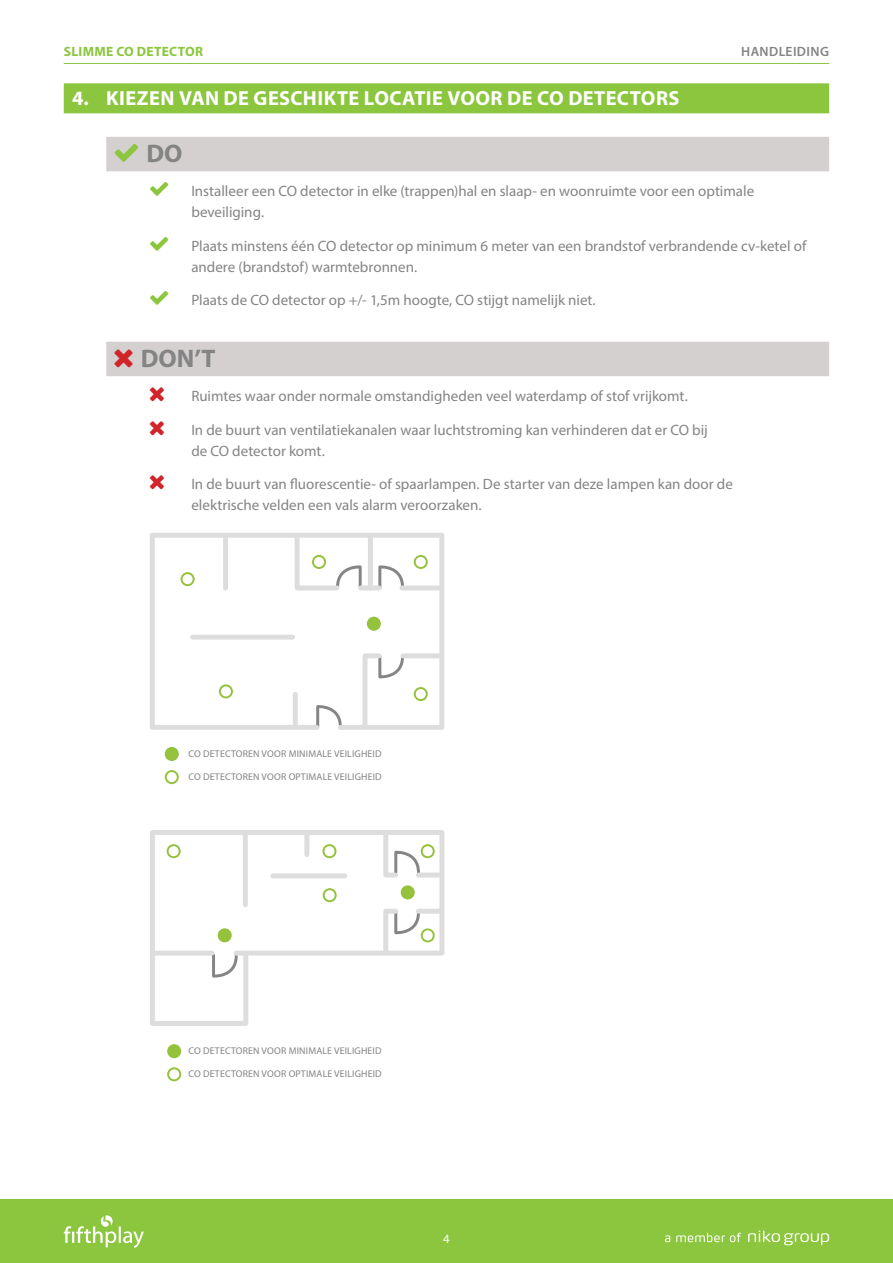
<style>
.page{position:relative;width:893px;height:1263px;background:#fff}
.page>*{position:absolute;margin:0;border:0;box-sizing:border-box;transform-origin:0 0}
.OnlineManual_Intro{font:700 25.5px "Myriad Pro";color:#858485}
.OnlineManual_Titel{font:700 20.4px "Myriad Pro";letter-spacing:.02em;color:#fff}
.OnlineManual_BulletP{font:15px/21px "Myriad Pro";color:#858485}
.t1{font:700 13.5px "Myriad Pro";letter-spacing:.02em;color:#8bc63e}
.t2{font:600 13.5px "Myriad Pro";letter-spacing:.03em;color:#858485}
.t3{font:12.75px "Myriad Pro";color:#fff}
.t4{font:9.75px "Myriad Pro";letter-spacing:.02em;color:#858485}
</style>
<div class="page">
<div style="left:0;top:1199px;width:893px;height:64px;background:#8bc63e"></div>
<hr style="left:64px;top:63px;width:765px;height:1px;background:#8bc63e">
<svg style="left:64px;top:1215px;width:80px;height:33px"></svg>
<svg style="left:748px;top:1230px;width:81px;height:15px"></svg>
<svg style="left:665px;top:1235px;width:5px;height:7px"></svg>
<svg style="left:676px;top:1233px;width:65px;height:9px"></svg>
<div style="left:64px;top:83px;width:765px;height:30px;background:#8bc63e"></div>
<div style="left:106px;top:137px;width:723px;height:34px;background:#d3d0cf"></div>
<div style="left:106px;top:342px;width:723px;height:34px;background:#d3d0cf"></div>
<svg style="left:150px;top:533px;width:295px;height:197px"></svg>
<div style="left:223px;top:539px;width:5px;height:49px;background:#ddd"></div>
<div style="left:193px;top:635px;width:100px;height:5px;background:#ddd"></div>
<div style="left:403px;top:653px;width:37px;height:5px;background:#ddd"></div>
<svg style="left:360px;top:651px;width:45px;height:79px"></svg>
<div style="left:402px;top:585px;width:39px;height:5px;background:#ddd"></div>
<div style="left:361px;top:585px;width:18px;height:5px;background:#ddd"></div>
<div style="left:368px;top:536px;width:5px;height:52px;background:#ddd"></div>
<div style="left:293px;top:694px;width:5px;height:32px;background:#ddd"></div>
<div style="left:367px;top:617px;width:14px;height:14px;background:#94c23d;border-radius:50%"></div>
<div style="left:165px;top:747px;width:14px;height:14px;background:#94c23d;border-radius:50%"></div>
<svg style="left:219px;top:684px;width:14px;height:14px"></svg>
<svg style="left:165px;top:770px;width:14px;height:14px"></svg>
<svg style="left:181px;top:572px;width:14px;height:14px"></svg>
<svg style="left:292px;top:533px;width:71px;height:60px"></svg>
<svg style="left:414px;top:555px;width:14px;height:14px"></svg>
<svg style="left:414px;top:687px;width:14px;height:14px"></svg>
<div style="left:150px;top:951px;width:98px;height:75px;border:5px solid #ddd"></div>
<div style="left:167px;top:1044px;width:14px;height:14px;background:#94c23d;border-radius:50%"></div>
<svg style="left:167px;top:1067px;width:14px;height:14px"></svg>
<svg style="left:150px;top:830px;width:295px;height:149px"></svg>
<p class="t1" style="left:64px;top:43px;width:141px">SLIMME CO DETECTOR</p>
<p class="t2" style="left:741px;top:43px;width:89px">HANDLEIDING</p>
<p class="OnlineManual_Titel" style="left:72px;top:84px;width:609px">4. KIEZEN VAN DE GESCHIKTE LOCATIE VOOR DE CO DETECTORS</p>
<p class="OnlineManual_Intro" style="left:147px;top:137px;width:37px">DO</p>
<p class="OnlineManual_BulletP" style="left:191px;top:180px;width:564px">Installeer een CO detector in elke (trappen)hal en slaap- en woonruimte voor een optimale beveiliging.</p>
<p class="OnlineManual_BulletP" style="left:191px;top:235px;width:616px">Plaats minstens één CO detector op minimum 6 meter van een brandstof verbrandende cv-ketel of andere (brandstof) warmtebronnen.</p>
<p class="OnlineManual_BulletP" style="left:191px;top:290px;width:406px">Plaats de CO detector op +/- 1,5m hoogte, CO stijgt namelijk niet.</p>
<p class="OnlineManual_Intro" style="left:141px;top:342px;width:76px">DON’T</p>
<p class="OnlineManual_BulletP" style="left:191px;top:385px;width:498px">Ruimtes waar onder normale omstandigheden veel waterdamp of stof vrijkomt.</p>
<p class="OnlineManual_BulletP" style="left:191px;top:419px;width:518px">In de buurt van ventilatiekanalen waar luchtstroming kan verhinderen dat er CO bij de CO detector komt.</p>
<p class="OnlineManual_BulletP" style="left:191px;top:474px;width:543px">In de buurt van fluorescentie- of spaarlampen. De starter van deze lampen kan door de elektrische velden een vals alarm veroorzaken.</p>
<p class="t4" style="left:188px;top:748px;width:195px">CO DETECTOREN VOOR MINIMALE VEILIGHEID</p>
<p class="t4" style="left:188px;top:770px;width:195px">CO DETECTOREN VOOR OPTIMALE VEILIGHEID</p>
<p class="t4" style="left:188px;top:1045px;width:195px">CO DETECTOREN VOOR MINIMALE VEILIGHEID</p>
<p class="t4" style="left:188px;top:1067px;width:195px">CO DETECTOREN VOOR OPTIMALE VEILIGHEID</p>
<p class="t3" style="left:443px;top:1231px;width:8px">4</p>
</div>
